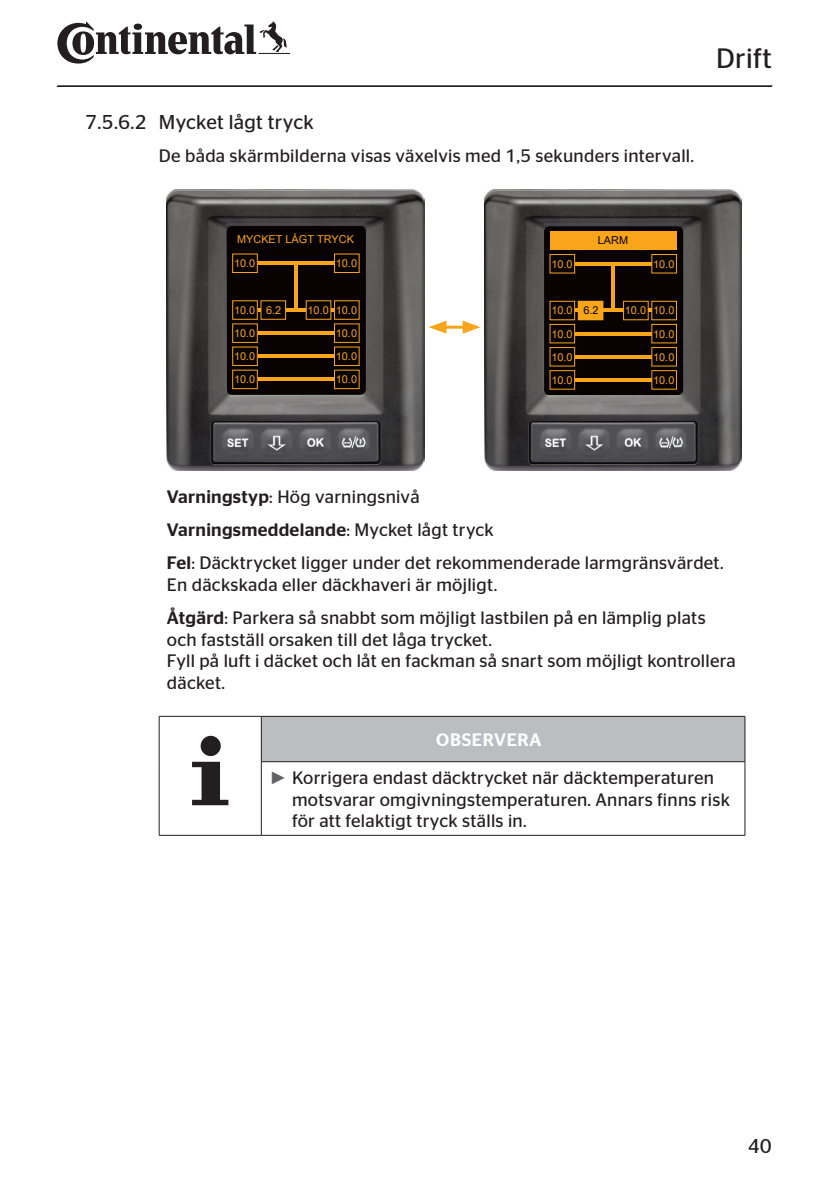
<style>
.page{position:relative;width:840px;height:1191px;background:#fff}
.page>*{position:absolute;margin:0;border:0;box-sizing:border-box;transform-origin:0 0}
.t1{font:28px "Continental Stag Sans";color:#231f20}
.t2{font:20px "Continental Stag Sans";letter-spacing:.015em;color:#231f20}
.t3{font:18px/33px "Continental Stag Sans";letter-spacing:.015em;color:#231f20}
.t4{font:10.8px "Arial Unicode MS";color:#f9a51b}
.t5{font:10.8px "Arial Unicode MS";color:#080302}
.s1{color:#080302}
.s2{font-weight:500}
.s3{font-weight:500;color:#fff}
.s4{font-family:"Arial";color:#636366}
</style>
<div class="page">
<hr style="left:57px;top:86px;width:714px;height:1px;background:#231f20">
<hr style="left:57px;top:85px;width:715px;height:1px;background:#231f20">
<svg style="left:57px;top:21px;width:233px;height:43px"></svg>
<img style="left:167px;top:190px;width:257px;height:280px">
<div style="left:227px;top:226px;width:138px;height:168px;background:#080302;border-radius:5px"></div>
<hr style="left:244px;top:261px;width:103px;height:4px;background:#f9a51b">
<hr style="left:244px;top:308px;width:103px;height:3px;background:#f9a51b">
<hr style="left:294px;top:261px;width:3px;height:50px;background:#f9a51b">
<div style="left:334px;top:254px;width:25px;height:18px;background:#080302"></div>
<div style="left:334px;top:253px;width:25px;height:20px;border:1px solid #f9a51b"></div>
<div style="left:232px;top:254px;width:25px;height:18px;background:#080302"></div>
<div style="left:232px;top:253px;width:25px;height:20px;border:1px solid #f9a51b"></div>
<hr style="left:244px;top:354px;width:103px;height:4px;background:#f9a51b">
<div style="left:334px;top:347px;width:25px;height:18px;background:#080302"></div>
<div style="left:334px;top:346px;width:25px;height:20px;border:1px solid #f9a51b"></div>
<div style="left:232px;top:347px;width:25px;height:18px;background:#080302"></div>
<div style="left:232px;top:346px;width:25px;height:20px;border:1px solid #f9a51b"></div>
<hr style="left:244px;top:331px;width:103px;height:4px;background:#f9a51b">
<div style="left:334px;top:324px;width:25px;height:18px;background:#080302"></div>
<div style="left:334px;top:323px;width:25px;height:20px;border:1px solid #f9a51b"></div>
<div style="left:232px;top:324px;width:25px;height:18px;background:#080302"></div>
<div style="left:232px;top:323px;width:25px;height:20px;border:1px solid #f9a51b"></div>
<hr style="left:244px;top:378px;width:103px;height:3px;background:#f9a51b">
<div style="left:334px;top:370px;width:25px;height:19px;background:#080302"></div>
<div style="left:334px;top:370px;width:25px;height:19px;border:1px solid #f9a51b"></div>
<div style="left:232px;top:370px;width:25px;height:19px;background:#080302"></div>
<div style="left:232px;top:370px;width:25px;height:19px;border:1px solid #f9a51b"></div>
<div style="left:334px;top:301px;width:25px;height:18px;background:#080302"></div>
<div style="left:334px;top:300px;width:25px;height:20px;border:1px solid #f9a51b"></div>
<div style="left:306px;top:301px;width:24px;height:18px;background:#080302"></div>
<div style="left:305px;top:300px;width:26px;height:20px;border:1px solid #f9a51b"></div>
<div style="left:232px;top:301px;width:25px;height:18px;background:#080302"></div>
<div style="left:232px;top:300px;width:25px;height:20px;border:1px solid #f9a51b"></div>
<div style="left:261px;top:301px;width:24px;height:18px;background:#080302"></div>
<div style="left:260px;top:300px;width:26px;height:20px;border:1px solid #f9a51b"></div>
<img style="left:484px;top:190px;width:257px;height:280px">
<div style="left:544px;top:226px;width:138px;height:169px;background:#080302;border-radius:5px"></div>
<hr style="left:561px;top:262px;width:103px;height:3px;background:#f9a51b">
<hr style="left:561px;top:308px;width:103px;height:4px;background:#f9a51b">
<hr style="left:611px;top:262px;width:3px;height:50px;background:#f9a51b">
<div style="left:651px;top:254px;width:25px;height:19px;background:#080302"></div>
<div style="left:651px;top:254px;width:25px;height:19px;border:1px solid #f9a51b"></div>
<div style="left:549px;top:254px;width:25px;height:19px;background:#080302"></div>
<div style="left:549px;top:254px;width:25px;height:19px;border:1px solid #f9a51b"></div>
<hr style="left:561px;top:355px;width:103px;height:3px;background:#f9a51b">
<div style="left:651px;top:347px;width:25px;height:19px;background:#080302"></div>
<div style="left:651px;top:347px;width:25px;height:19px;border:1px solid #f9a51b"></div>
<div style="left:549px;top:347px;width:25px;height:19px;background:#080302"></div>
<div style="left:549px;top:347px;width:25px;height:19px;border:1px solid #f9a51b"></div>
<hr style="left:561px;top:332px;width:103px;height:3px;background:#f9a51b">
<div style="left:651px;top:324px;width:25px;height:19px;background:#080302"></div>
<div style="left:651px;top:324px;width:25px;height:19px;border:1px solid #f9a51b"></div>
<div style="left:549px;top:324px;width:25px;height:19px;background:#080302"></div>
<div style="left:549px;top:324px;width:25px;height:19px;border:1px solid #f9a51b"></div>
<hr style="left:561px;top:378px;width:103px;height:4px;background:#f9a51b">
<div style="left:651px;top:371px;width:25px;height:18px;background:#080302"></div>
<div style="left:651px;top:370px;width:25px;height:19px;border:1px solid #f9a51b"></div>
<div style="left:549px;top:371px;width:25px;height:18px;background:#080302"></div>
<div style="left:549px;top:370px;width:25px;height:19px;border:1px solid #f9a51b"></div>
<div style="left:651px;top:301px;width:25px;height:19px;background:#080302"></div>
<div style="left:651px;top:301px;width:25px;height:19px;border:1px solid #f9a51b"></div>
<div style="left:623px;top:301px;width:24px;height:19px;background:#080302"></div>
<div style="left:622px;top:301px;width:26px;height:19px;border:1px solid #f9a51b"></div>
<div style="left:549px;top:301px;width:25px;height:19px;background:#080302"></div>
<div style="left:549px;top:301px;width:25px;height:19px;border:1px solid #f9a51b"></div>
<div style="left:578px;top:301px;width:24px;height:19px;background:#f9a51b"></div>
<div style="left:577px;top:301px;width:26px;height:19px;border:1px solid #f9a51b"></div>
<div style="left:549px;top:231px;width:127px;height:19px;background:#f9a51b"></div>
<div style="left:261px;top:716px;width:483px;height:45px;background:#bcbdc0"></div>
<hr style="left:159px;top:835px;width:102px;height:1px;background:#231f20">
<hr style="left:159px;top:716px;width:102px;height:1px;background:#231f20">
<hr style="left:159px;top:716px;width:1px;height:45px;background:#231f20">
<hr style="left:159px;top:761px;width:1px;height:74px;background:#231f20">
<hr style="left:261px;top:762px;width:1px;height:73px;background:#231f20">
<hr style="left:744px;top:762px;width:1px;height:73px;background:#231f20">
<hr style="left:261px;top:835px;width:483px;height:1px;background:#231f20">
<hr style="left:261px;top:716px;width:483px;height:1px;background:#231f20">
<hr style="left:261px;top:716px;width:1px;height:45px;background:#231f20">
<hr style="left:744px;top:716px;width:1px;height:45px;background:#231f20">
<hr style="left:261px;top:761px;width:483px;height:1px;background:#231f20">
<svg style="left:192px;top:736px;width:36px;height:69px"></svg>
<hr style="left:441px;top:326px;width:27px;height:3px;background:#f9a51b">
<svg style="left:428px;top:321px;width:18px;height:13px"></svg>
<svg style="left:462px;top:321px;width:18px;height:13px"></svg>
<p class="t2" style="left:85px;top:111px;width:230px">7.5.6.2 Mycket lågt tryck</p>
<p class="t3" style="left:159px;top:139px;width:536px">De båda skärmbilderna visas växelvis med 1,5 sekunders intervall.</p>
<h1 class="t1" style="left:715px;top:42px;width:57px">Drift</h1>
<p class="t4" style="left:237px;top:232px;width:118px">MYCKET LÅGT TRYCK</p>
<p class="t4" style="left:234px;top:256px;width:23px">10.0</p>
<p class="t4" style="left:336px;top:256px;width:23px">10.0</p>
<p class="t4" style="left:234px;top:302px;width:48px">10.0 6.2</p>
<p class="t4" style="left:307px;top:302px;width:51px">10.0 10.0</p>
<p class="t4" style="left:234px;top:348px;width:23px">10.0</p>
<p class="t4" style="left:336px;top:348px;width:23px">10.0</p>
<p class="t4" style="left:234px;top:325px;width:23px">10.0</p>
<p class="t4" style="left:336px;top:325px;width:23px">10.0</p>
<p class="t4" style="left:234px;top:371px;width:23px">10.0</p>
<p class="t4" style="left:336px;top:371px;width:23px">10.0</p>
<p class="t5" style="left:597px;top:232px;width:32px">LARM</p>
<p class="t4" style="left:551px;top:256px;width:23px">10.0</p>
<p class="t4" style="left:652px;top:256px;width:23px">10.0</p>
<p class="t4" style="left:551px;top:303px;width:48px">10.0 <span class="s1">6.2</span></p>
<p class="t4" style="left:624px;top:303px;width:51px">10.0 10.0</p>
<p class="t4" style="left:551px;top:349px;width:23px">10.0</p>
<p class="t4" style="left:652px;top:349px;width:23px">10.0</p>
<p class="t4" style="left:551px;top:326px;width:23px">10.0</p>
<p class="t4" style="left:652px;top:326px;width:23px">10.0</p>
<p class="t4" style="left:551px;top:372px;width:23px">10.0</p>
<p class="t4" style="left:652px;top:372px;width:23px">10.0</p>
<p class="t3" style="left:167px;top:480px;width:558px"><span class="s2">Varningstyp</span>: Hög varningsnivå<br><span class="s2">Varningsmeddelande</span>: Mycket lågt tryck<br><span class="s2">Fel</span>: Däcktrycket ligger under det rekommenderade larmgränsvärdet.</p>
<p class="t3" style="left:167px;top:568px;width:540px">En däckskada eller däckhaveri är möjligt.<br><span class="s2">Åtgärd</span>: Parkera så snabbt som möjligt lastbilen på en lämplig plats</p>
<p class="t3" style="left:167px;top:628px;width:570px;line-height:21.6px">och fastställ orsaken till det låga trycket.<br>Fyll på luft i däcket och låt en fackman så snart som möjligt kontrollera däcket.</p>
<p class="t3" style="left:269px;top:721px;width:446px;line-height:37.8px;text-align:center"><span class="s3">OBSERVERA<br></span><span class="s4">►</span> Korrigera endast däcktrycket när däcktemperaturen</p>
<p class="t3" style="left:292px;top:788px;width:439px;line-height:21.6px">motsvarar omgivningstemperaturen. Annars finns risk för att felaktigt tryck ställs in.</p>
<p class="t2" style="left:747px;top:1134px;width:25px">40</p>
</div>
